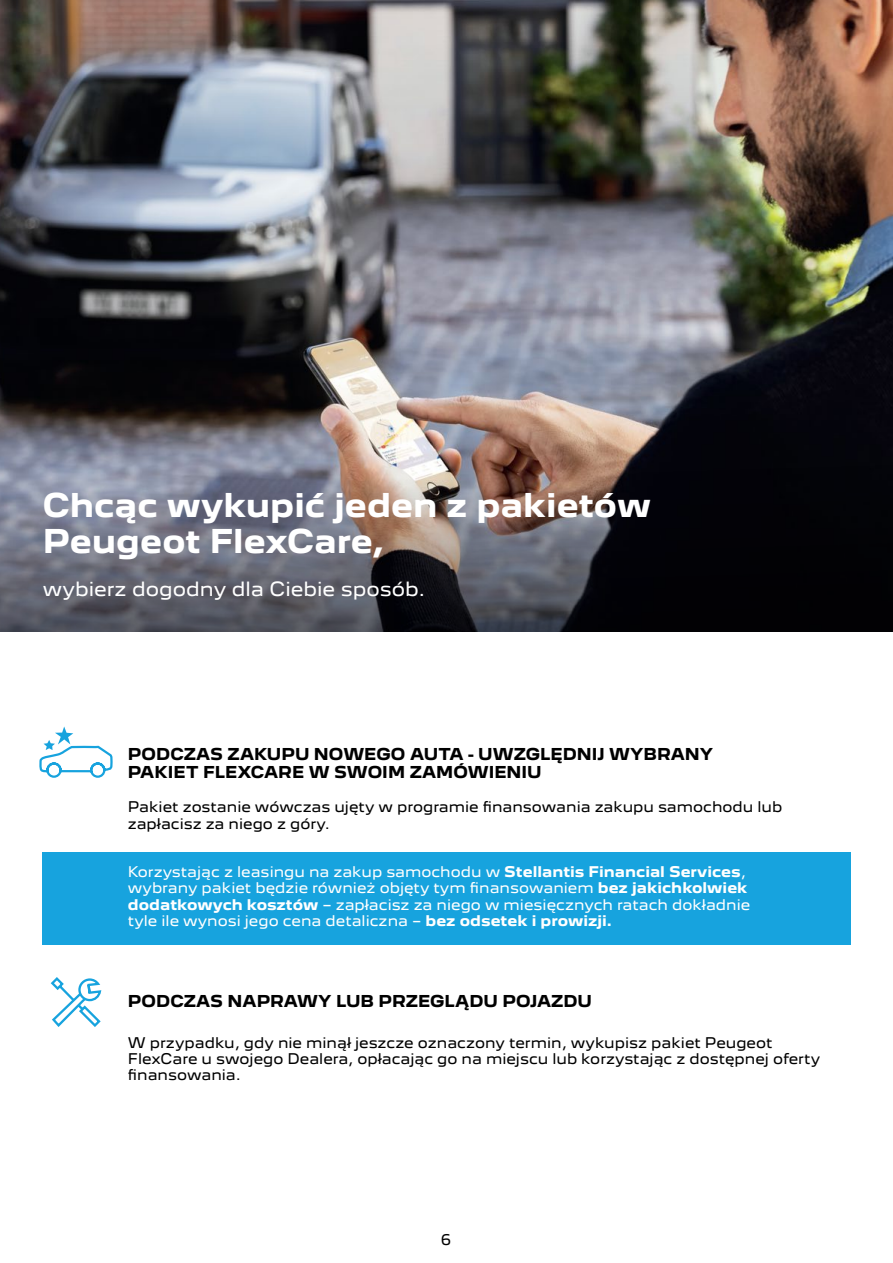
<style>
.page{position:relative;width:893px;height:1263px;background:#fff}
.page>*{position:absolute;margin:0;border:0;box-sizing:border-box;transform-origin:0 0}
.t1{font:700 30px/36px "Peugeot New";color:#fff}
.t2{font:18px "Peugeot New";color:#fff}
.t3{font:700 15px/18px "Peugeot New";color:#000}
.t4{font:13.5px/16.2px "Peugeot New";color:#fff}
.t5{font:13.5px/16.2px "Peugeot New";color:#000}
.s1{font-weight:700}
.s2{font-family:"Sequel 100 Black 45"}
</style>
<div class="page">
<img style="left:0;top:0;width:893px;height:375px">
<svg style="left:0;top:375px;width:893px;height:256px;background:#524e53"></svg>
<div style="left:42px;top:852px;width:808px;height:92px;background:#17a3de"></div>
<svg style="left:39px;top:726px;width:74px;height:52px"></svg>
<svg style="left:50px;top:977px;width:52px;height:50px"></svg>
<h1 class="t1" style="left:43px;top:485px;width:610px">Chcąc wykupić jeden z pakietów<br>Peugeot FlexCare,</h1>
<h2 class="t2" style="left:43px;top:574px;width:384px">wybierz dogodny dla Ciebie sposób.</h2>
<p class="t3" style="left:128px;top:743px;width:587px">PODCZAS ZAKUPU NOWEGO AUTA - UWZGLĘDNIJ WYBRANY<br>PAKIET FLEXCARE W SWOIM ZAMÓWIENIU</p>
<p class="t5" style="left:128px;top:798px;width:656px">Pakiet zostanie wówczas ujęty w programie finansowania zakupu samochodu lub zapłacisz za niego z góry.</p>
<p class="t4" style="left:128px;top:862px;width:624px">Korzystając z leasingu na zakup samochodu w <span class="s1">Stellantis Financial Services</span>, wybrany pakiet będzie również objęty tym finansowaniem <span class="s1">bez jakichkolwiek dodatkowych kosztów</span> <span class="s2">−</span> zapłacisz za niego w miesięcznych ratach dokładnie tyle ile wynosi jego cena detaliczna <span class="s2">−</span> <span class="s1">bez odsetek i prowizji.</span></p>
<p class="t3" style="left:128px;top:991px;width:466px">PODCZAS NAPRAWY LUB PRZEGLĄDU POJAZDU</p>
<p class="t5" style="left:128px;top:1033px;width:694px">W przypadku, gdy nie minął jeszcze oznaczony termin, wykupisz pakiet Peugeot<br>FlexCare u swojego Dealera, opłacając go na miejscu lub korzystając z dostępnej oferty finansowania.</p>
<p class="t5" style="left:441px;top:1230px;width:11px">6</p>
</div>
